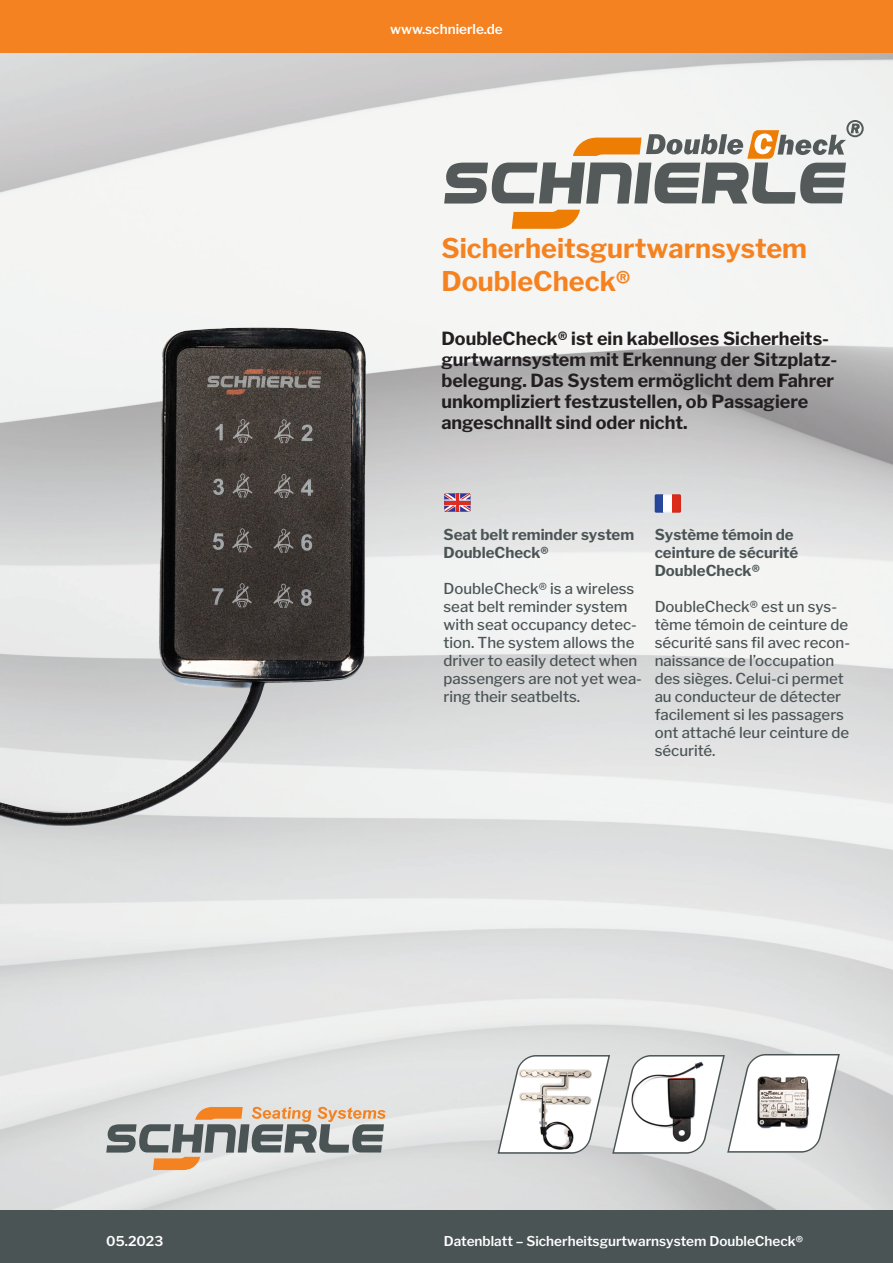
<style>
.page{position:relative;width:893px;height:1263px;background:#fff}
.page>*{position:absolute;margin:0;border:0;box-sizing:border-box;transform-origin:0 0}
.t1{font:700 27px/33px "Libre Franklin";color:#f58220}
.t2{font:700 18px/21px "Libre Franklin";color:#231f20}
.t3{font:500 15px/18px "Libre Franklin";color:#4b5455}
.t4{font:700 15px/18px "Libre Franklin";color:#4b5455}
.t5{font:600 13.5px "Libre Franklin";color:#fff}
</style>
<div class="page">
<img style="left:0;top:52px;width:893px;height:1158px">
<div style="left:0;top:1210px;width:893px;height:53px;background:#4b5455"></div>
<div style="left:0;top:0;width:893px;height:52px;background:#f58220"></div>
<svg style="left:106px;top:1107px;width:280px;height:63px"></svg>
<svg style="left:444px;top:493px;width:26px;height:19px"></svg>
<hr style="left:456px;top:493px;width:3px;height:19px;background:#020408">
<hr style="left:444px;top:501px;width:26px;height:3px;background:#020408">
<div style="left:655px;top:494px;width:8px;height:19px;background:#26479c"></div>
<div style="left:663px;top:494px;width:9px;height:19px;background:#fff"></div>
<div style="left:672px;top:494px;width:9px;height:19px;background:#db2c1c"></div>
<svg style="left:512px;top:210px;width:68px;height:19px"></svg>
<svg style="left:444px;top:120px;width:420px;height:84px"></svg>
<img style="left:0;top:327px;width:367px;height:499px">
<svg style="left:497px;top:1053px;width:344px;height:101px"></svg>
<p class="t5" style="left:390px;top:21px;width:114px">www.schnierle.de</p>
<p class="t1" style="left:441px;top:232px;width:367px">Sicherheitsgurtwarnsystem<br>DoubleCheck®</p>
<p class="t2" style="left:441px;top:328px;width:397px">DoubleCheck® ist ein kabelloses Sicherheits&shy;gurtwarnsystem mit Erkennung der Sitzplatz&shy;belegung. Das System ermöglicht dem Fahrer unkompliziert festzustellen, ob Passagiere angeschnallt sind oder nicht.</p>
<p class="t4" style="left:443px;top:525px;width:192px">Seat belt reminder system<br>DoubleCheck®</p>
<p class="t3" style="left:443px;top:579px;width:200px">DoubleCheck® is a wireless seat belt reminder system with seat occupancy detec&shy;tion. The system allows the driver to easily detect when passengers are not yet wea&shy;ring their seatbelts.</p>
<p class="t4" style="left:655px;top:525px;width:145px">Système témoin de ceinture de sécurité<br>DoubleCheck®</p>
<p class="t3" style="left:655px;top:597px;width:197px">DoubleCheck® est un sys&shy;tème témoin de ceinture de sécurité sans fil avec recon&shy;naissance de l’occupation des sièges. Celui-ci permet au conducteur de détecter facilement si les passagers ont attaché leur ceinture de sécurité.</p>
<p class="t5" style="left:106px;top:1232px;width:58px">05.2023</p>
<p class="t5" style="left:444px;top:1232px;width:361px">Datenblatt – Sicherheitsgurtwarnsystem DoubleCheck®</p>
</div>
